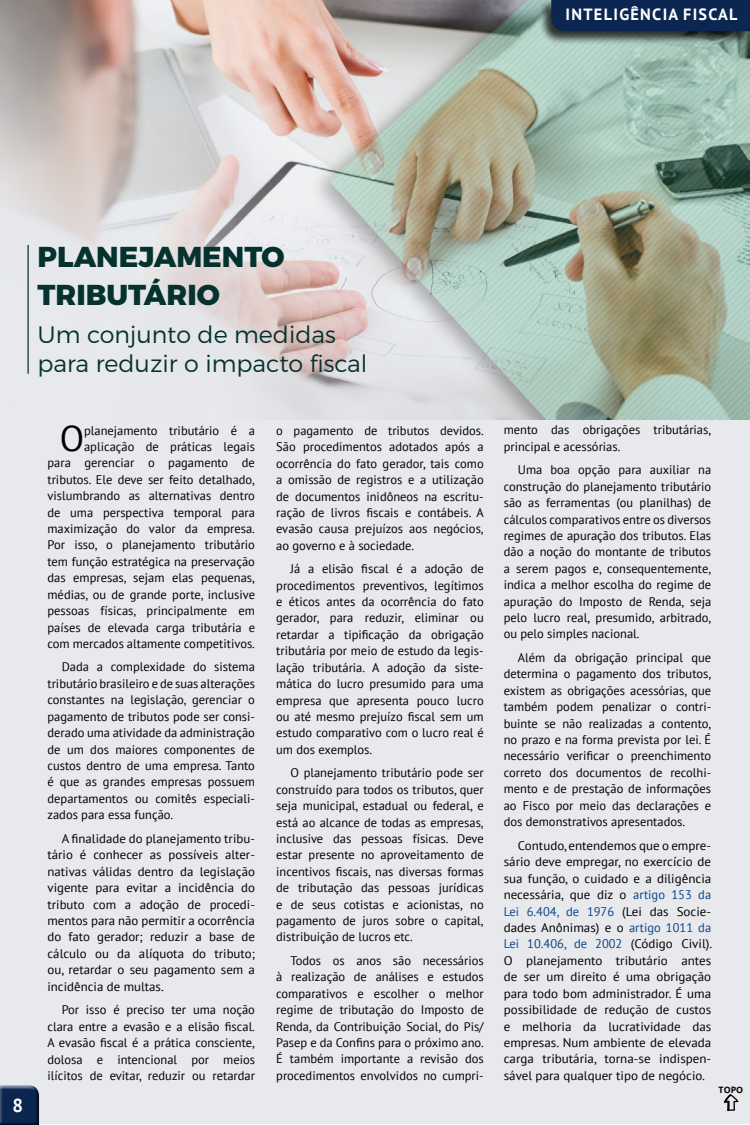
<style>
.page{position:relative;width:750px;height:1125px;background:#fff}
.page>*{position:absolute;margin:0;border:0;box-sizing:border-box;transform-origin:0 0}
.t1{font:35.75px "PT Sans";color:#000}
.t2{font:800 28.75px/38.8px "Montserrat";color:#04322e}
.t3{font:300 23.75px/28.8px "Montserrat";color:#04322e}
.t4{font:700 18.75px "PT Sans";color:#fff}
.t5{font:700 16.25px "PT Sans";letter-spacing:.08em;color:#fff}
.t6{font:12.5px/16.4px "PT Sans";color:#000;text-align:justify}
.t7{font:12.5px/16.4px "PT Sans";color:#000;text-align:justify;scale:1.04 1}
.t8{font:700 8.75px "Open Sans";color:#000}
.s1{color:#0a4589}
</style>
<div class="page">
<div style="left:0;top:0;width:750px;height:1124px;background:#e7e9ed"></div>
<img style="left:0;top:0;width:750px;height:419px">
<div style="left:0;top:1081px;width:41px;height:44px;background:#fff;opacity:.75"></div>
<div style="left:0;top:1087px;width:43px;height:38px;background:#000;opacity:.75"></div>
<svg style="left:724px;top:1094px;width:14px;height:17px"></svg>
<div style="left:538px;top:0;width:212px;height:45px;background:#000;opacity:.75"></div>
<div style="left:551px;top:0;width:199px;height:31px;background:#0b2650"></div>
<hr style="left:28px;top:245px;width:1px;height:129px;background:#04322e">
<h3 class="t5" style="left:566px;top:4px;width:174px">INTELIGÊNCIA FISCAL</h3>
<h2 class="t2" style="left:38px;top:235px;width:249px">PLANEJAMENTO<br>TRIBUTÁRIO</h2>
<h3 class="t3" style="left:38px;top:320px;width:332px">Um conjunto de medidas para reduzir o impacto fiscal</h3>
<h3 class="t4" style="left:12px;top:1093px;width:12px">8</h3>
<h1 class="t1" style="left:60px;top:415px;width:26px">O</h1>
<p class="t6" style="left:48px;top:422px;width:209px;text-align:right">planejamento tributário é a aplicação de práticas legais<br>para gerenciar o pagamento de tributos. Ele deve ser feito detalhado, vislumbrando as alternativas dentro de uma perspectiva temporal para maximização do valor da empresa.<br>Por isso, o planejamento tributário tem função estratégica na preservação das empresas, sejam elas pequenas, médias, ou de grande porte, inclusive pessoas físicas, principalmente em países de elevada carga tributária e com mercados altamente competitivos.</p>
<p class="t6" style="left:48px;top:659px;width:209px;text-indent:14px">Dada a complexidade do sistema tributário brasileiro e de suas alterações constantes na legislação, gerenciar o pagamento de tributos pode ser consi&shy;derado uma atividade da administração de um dos maiores componentes de custos dentro de uma empresa. Tanto é que as grandes empresas possuem departamentos ou comitês especiali&shy;zados para essa função.</p>
<p class="t6" style="left:48px;top:830px;width:209px;text-indent:14px">A finalidade do planejamento tribu&shy;tário é conhecer as possíveis alter&shy;nativas válidas dentro da legislação vigente para evitar a incidência do tributo com a adoção de procedi&shy;mentos para não permitir a ocorrência do fato gerador; reduzir a base de cálculo ou da alíquota do tributo; ou, retardar o seu pagamento sem a incidência de multas.</p>
<p class="t6" style="left:47px;top:1001px;width:209px;text-indent:14px">Por isso é preciso ter uma noção clara entre a evasão e a elisão fiscal.<br>A evasão fiscal é a prática consciente, dolosa e intencional por meios ilícitos de evitar, reduzir ou retardar</p>
<p class="t6" style="left:276px;top:422px;width:209px">o pagamento de tributos devidos.<br>São procedimentos adotados após a ocorrência do fato gerador, tais como a omissão de registros e a utilização de documentos inidôneos na escritu&shy;ração de livros fiscais e contábeis. A evasão causa prejuízos aos negócios, ao governo e à sociedade.</p>
<p class="t6" style="left:276px;top:560px;width:209px;text-indent:14px">Já a elisão fiscal é a adoção de procedimentos preventivos, legítimos e éticos antes da ocorrência do fato gerador, para reduzir, eliminar ou retardar a tipificação da obrigação tributária por meio de estudo da legis&shy;lação tributária. A adoção da siste&shy;mática do lucro presumido para uma empresa que apresenta pouco lucro ou até mesmo prejuízo fiscal sem um estudo comparativo com o lucro real é um dos exemplos.</p>
<p class="t6" style="left:276px;top:764px;width:209px;text-indent:14px">O planejamento tributário pode ser construído para todos os tributos, quer seja municipal, estadual ou federal, e está ao alcance de todas as empresas, inclusive das pessoas físicas. Deve estar presente no aproveitamento de incentivos fiscais, nas diversas formas de tributação das pessoas jurídicas e de seus cotistas e acionistas, no pagamento de juros sobre o capital, distribuição de lucros etc.</p>
<p class="t6" style="left:276px;top:952px;width:209px;text-indent:14px">Todos os anos são necessários à realização de análises e estudos comparativos e escolher o melhor regime de tributação do Imposto de Renda, da Contribuição Social, do Pis/ Pasep e da Confins para o próximo ano.<br>É também importante a revisão dos procedimentos envolvidos no cumpri-</p>
<p class="t6" style="left:504px;top:422px;width:209px">mento das obrigações tributárias, principal e acessórias.</p>
<p class="t6" style="left:504px;top:461px;width:209px;text-indent:14px">Uma boa opção para auxiliar na construção do planejamento tributário são as ferramentas (ou planilhas) de cálculos comparativos entre os diversos regimes de apuração dos tributos. Elas dão a noção do montante de tributos a serem pagos e, consequentemente, indica a melhor escolha do regime de apuração do Imposto de Renda, seja pelo lucro real, presumido, arbitrado, ou pelo simples nacional.</p>
<p class="t6" style="left:504px;top:649px;width:209px;text-indent:14px">Além da obrigação principal que determina o pagamento dos tributos, existem as obrigações acessórias, que também podem penalizar o contri&shy;buinte se não realizadas a contento, no prazo e na forma prevista por lei. É necessário verificar o preenchimento correto dos documentos de recolhi&shy;mento e de prestação de informações ao Fisco por meio das declarações e dos demonstrativos apresentados.</p>
<p class="t7" style="left:504px;top:837px;width:202px;text-indent:14px">Contudo, entendemos que o empre&shy;sário deve empregar, no exercício de sua função, o cuidado e a diligência necessária, que diz o <span class="s1">artigo 153 da Lei 6.404, de 1976</span> (Lei das Socie&shy;dades Anônimas) e o <span class="s1">artigo 1011 da Lei 10.406, de 2002</span> (Código Civil).<br>O planejamento tributário antes de ser um direito é uma obrigação para todo bom administrador. É uma possibilidade de redução de custos e melhoria da lucratividade das empresas. Num ambiente de elevada carga tributária, torna-se indispen&shy;sável para qualquer tipo de negócio.</p>
<p class="t8" style="left:719px;top:1084px;width:26px">TOPO</p>
</div>
